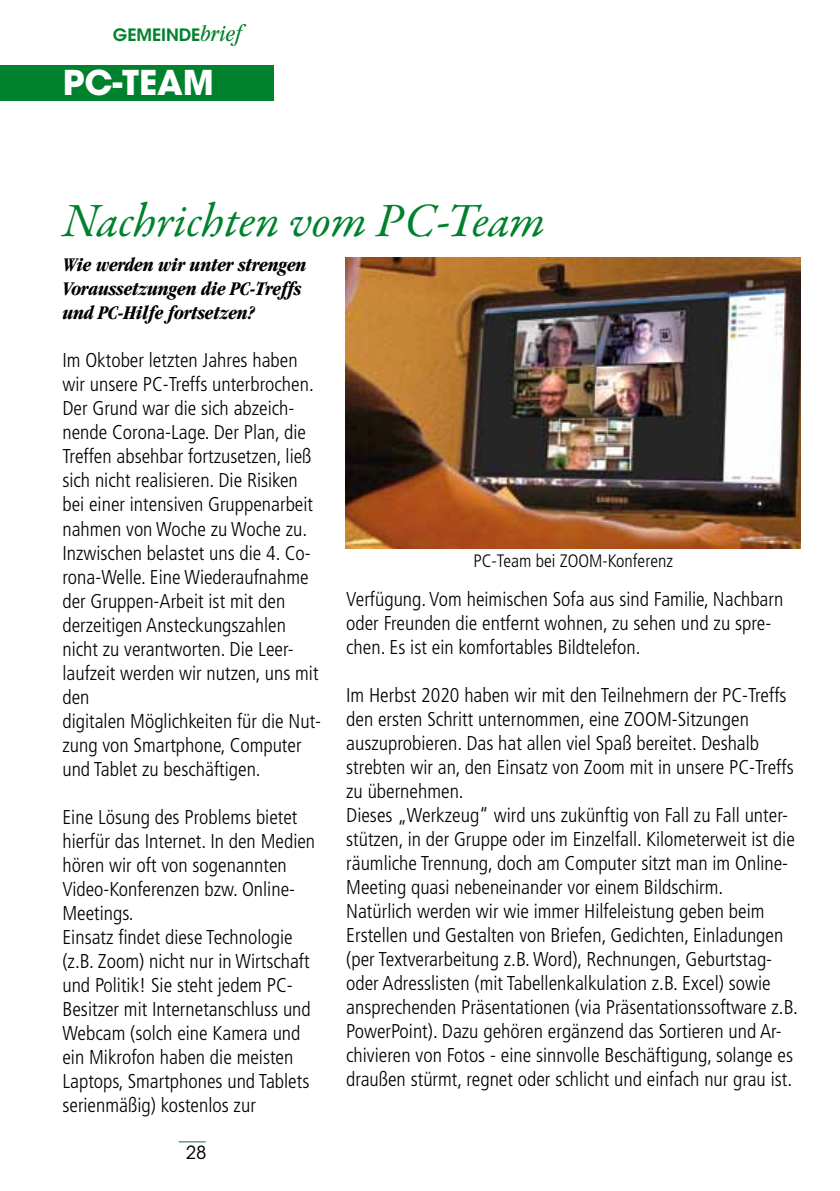
<style>
.page{position:relative;width:840px;height:1191px;background:#fff}
.page>*{position:absolute;margin:0;border:0;box-sizing:border-box;transform-origin:0 0}
.t1{font:italic 48px "Garamond Premr Pro";letter-spacing:-.005em;color:#00812d}
.t2{font:700 34px "ITC Avant Garde Std";color:#fff}
.t3{font:300 condensed 20px/24px "Frutiger";color:#000}
.t4{font:italic 700 condensed 20px/24px "Garamond";letter-spacing:-.02em;color:#000}
.t5{font:300 condensed 18px "Frutiger";color:#000}
.t6{font:18px "ITC Avant Garde Std";color:#000}
.t7{font:600 17px "ITC Avant Garde Std";color:#00812d}
.s1{font-family:"Garamond Itc T";font-weight:400;font-style:italic;font-stretch:condensed;font-size:22px}
</style>
<div class="page">
<svg style="left:178px;top:1141px;width:27px;height:1px"></svg>
<div style="left:0;top:65px;width:274px;height:36px;background:#00812d"></div>
<img style="left:345px;top:257px;width:454px;height:292px">
<p class="t7" style="left:113px;top:24px;width:130px">GEMEINDE<span class="s1">brief</span></p>
<h2 class="t2" style="left:63px;top:60px;width:153px">PC-TEAM</h2>
<h1 class="t1" style="left:62px;top:191px;width:484px">Nachrichten vom PC-Team</h1>
<p class="t4" style="left:62px;top:253px;width:245px">Wie werden wir unter strengen<br>Voraussetzungen die PC-Treffs und PC-Hilfe fortsetzen?</p>
<p class="t3" style="left:62px;top:349px;width:260px">Im Oktober letzten Jahres haben wir unsere PC-Treffs unterbrochen.<br>Der Grund war die sich abzeich&shy;nende Corona-Lage. Der Plan, die<br>Treffen absehbar fortzusetzen, ließ sich nicht realisieren. Die Risiken bei einer intensiven Gruppenarbeit nahmen von Woche zu Woche zu.<br>Inzwischen belastet uns die 4. Co&shy;rona-Welle. Eine Wiederaufnahme der Gruppen-Arbeit ist mit den derzeitigen Ansteckungszahlen nicht zu verantworten. Die Leer&shy;laufzeit werden wir nutzen, uns mit den<br>digitalen Möglichkeiten für die Nut&shy;zung von Smartphone, Computer und Tablet zu beschäftigen.</p>
<p class="t3" style="left:62px;top:805px;width:254px">Eine Lösung des Problems bietet hierfür das Internet. In den Medien hören wir oft von sogenannten<br>Video-Konferenzen bzw. Online-<br>Meetings.<br>Einsatz findet diese Technologie (z.B. Zoom) nicht nur in Wirtschaft und Politik! Sie steht jedem PC-<br>Besitzer mit Internetanschluss und<br>Webcam (solch eine Kamera und ein Mikrofon haben die meisten<br>Laptops, Smartphones und Tablets serienmäßig) kostenlos zur</p>
<p class="t6" style="left:186px;top:1142px;width:22px">28</p>
<p class="t5" style="left:473px;top:550px;width:201px">PC-Team bei ZOOM-Konferenz</p>
<p class="t3" style="left:346px;top:587px;width:438px">Verfügung. Vom heimischen Sofa aus sind Familie, Nachbarn oder Freunden die entfernt wohnen, zu sehen und zu spre&shy;chen. Es ist ein komfortables Bildtelefon.</p>
<p class="t3" style="left:346px;top:683px;width:453px">Im Herbst 2020 haben wir mit den Teilnehmern der PC-Treffs den ersten Schritt unternommen, eine ZOOM-Sitzungen auszuprobieren. Das hat allen viel Spaß bereitet. Deshalb strebten wir an, den Einsatz von Zoom mit in unsere PC-Treffs zu übernehmen.<br>Dieses „Werkzeug“ wird uns zukünftig von Fall zu Fall unter&shy;stützen, in der Gruppe oder im Einzelfall. Kilometerweit ist die räumliche Trennung, doch am Computer sitzt man im Online-Meeting quasi nebeneinander vor einem Bildschirm.<br>Natürlich werden wir wie immer Hilfeleistung geben beim Erstellen und Gestalten von Briefen, Gedichten, Einladungen (per Textverarbeitung z.B. Word), Rechnungen, Geburtstag&shy;oder Adresslisten (mit Tabellenkalkulation z.B. Excel) sowie ansprechenden Präsentationen (via Präsentationssoftware z.B.<br>PowerPoint). Dazu gehören ergänzend das Sortieren und Ar&shy;chivieren von Fotos - eine sinnvolle Beschäftigung, solange es draußen stürmt, regnet oder schlicht und einfach nur grau ist.</p>
</div>
